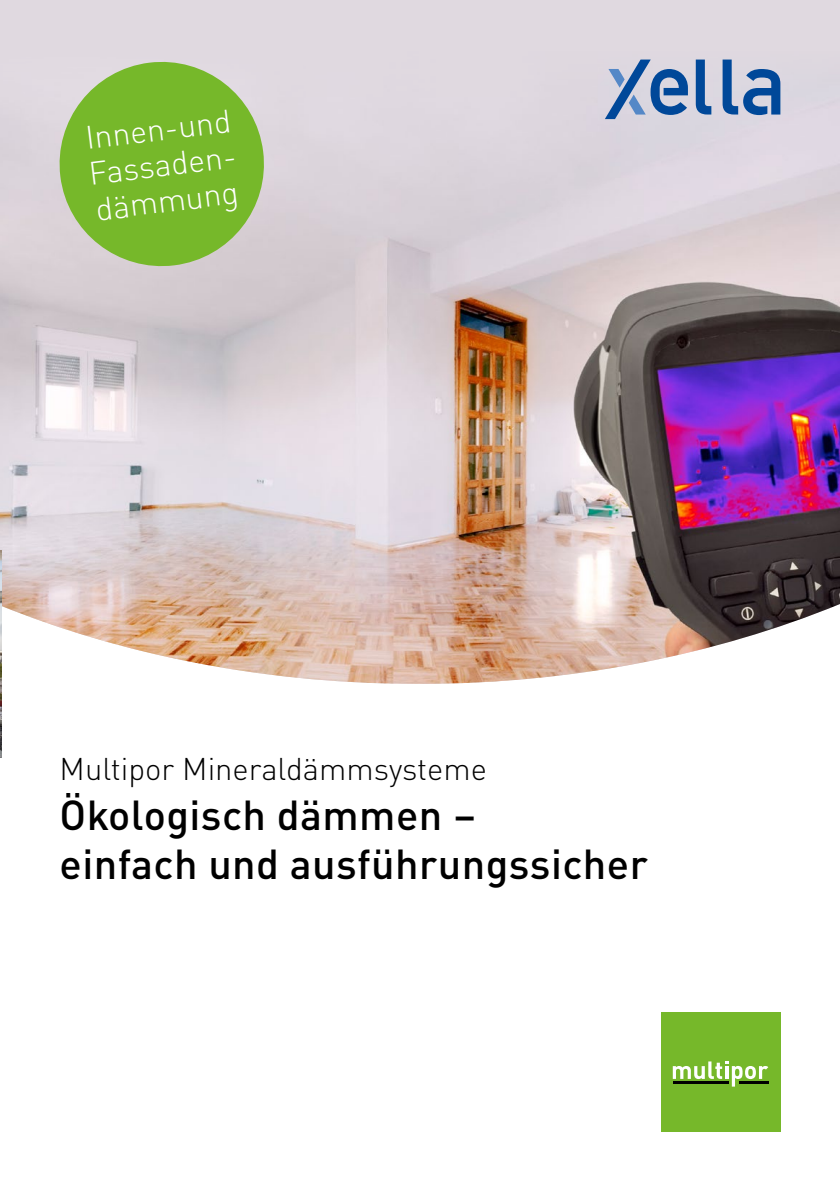
<style>
.page{position:relative;width:840px;height:1191px;background:#fff}
.page>*{position:absolute;margin:0;border:0;box-sizing:border-box;transform-origin:0 0}
.t1{font:500 41.4px/49.6px "DIN Pro";letter-spacing:.01em;color:#000}
.t2{font:300 32px/36px "DIN Pro";color:#fff;text-align:justify}
.t3{font:300 31px "DIN Pro";color:#000}
</style>
<div class="page">
<div style="left:0;top:0;width:839px;height:51px;background:#e0d9e0"></div>
<img style="left:0;top:51px;width:839px;height:633px">
<div style="left:660px;top:1012px;width:120px;height:119px;background:#76b82a"></div>
<svg style="left:672px;top:1061px;width:95px;height:25px"></svg>
<svg style="left:604px;top:60px;width:83px;height:59px;background:#8ca3c7"></svg>
<svg style="left:695px;top:60px;width:16px;height:54px"></svg>
<svg style="left:722px;top:60px;width:58px;height:55px;background:#7191bd"></svg>
<svg style="left:53px;top:56px;width:217px;height:216px;background:#94c05f"></svg>
<img style="left:0;top:550px;width:1px;height:207px">
<p class="t2" style="left:82px;top:118px;width:152px;rotate:-7deg">Innen-und Fassaden&shy;dämmung</p>
<p class="t3" style="left:60px;top:745px;width:429px">Multipor Mineraldämmsysteme</p>
<p class="t1" style="left:60px;top:787px;width:589px">Ökologisch dämmen –<br>einfach und ausführungssicher</p>
</div>
